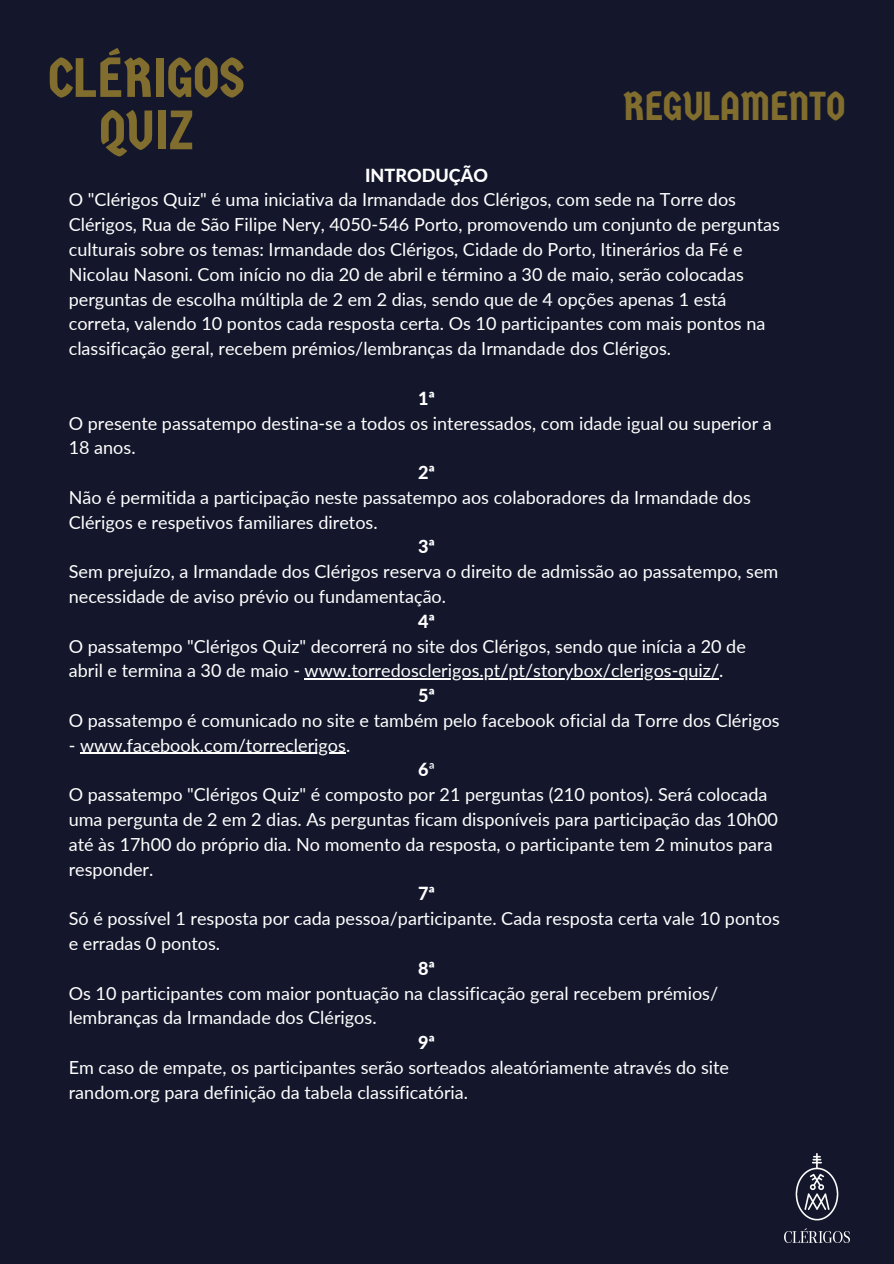
<style>
.page{position:relative;width:894px;height:1264px;background:#fff}
.page>*{position:absolute;margin:0;border:0;box-sizing:border-box;transform-origin:0 0}
.t1{font:55.35px/52.3px "Germania One";color:#816d2d;text-align:center}
.t2{font:40.35px "Germania One";color:#816d2d}
.t3{font:18px/24.8px "Lato";color:#fff}
.t4{font:800 18px "Lato";color:#fff}
.s1{font-weight:800}
</style>
<div class="page">
<div style="left:0;top:0;width:893px;height:1263px;background:#14172b"></div>
<img style="left:784px;top:1153px;width:65px;height:89px">
<hr style="left:304px;top:678px;width:415px;height:1px;background:#fff">
<hr style="left:80px;top:752px;width:266px;height:2px;background:#fff">
<h1 class="t1" style="left:48px;top:52px;width:198px">CLÉRIGOS<br>QUIZ</h1>
<h2 class="t2" style="left:623px;top:83px;width:223px">REGULAMENTO</h2>
<p class="t4" style="left:365px;top:164px;width:124px">INTRODUÇÃO</p>
<p class="t3" style="left:69px;top:187px;width:712px">O "Clérigos Quiz" é uma iniciativa da Irmandade dos Clérigos, com sede na Torre dos Clérigos, Rua de São Filipe Nery, 4050-546 Porto, promovendo um conjunto de perguntas culturais sobre os temas: Irmandade dos Clérigos, Cidade do Porto, Itinerários da Fé e Nicolau Nasoni. Com início no dia 20 de abril e término a 30 de maio, serão colocadas perguntas de escolha múltipla de 2 em 2 dias, sendo que de 4 opções apenas 1 está correta, valendo 10 pontos cada resposta certa. Os 10 participantes com mais pontos na classificação geral, recebem prémios/lembranças da Irmandade dos Clérigos.</p>
<p class="t4" style="left:418px;top:387px;width:19px">1ª</p>
<p class="t3" style="left:69px;top:410px;width:704px">O presente passatempo destina-se a todos os interessados, com idade igual ou superior a<br>18 anos.</p>
<p class="t4" style="left:418px;top:461px;width:19px">2ª</p>
<p class="t3" style="left:69px;top:484px;width:683px">Não é permitida a participação neste passatempo aos colaboradores da Irmandade dos<br>Clérigos e respetivos familiares diretos.</p>
<p class="t4" style="left:418px;top:535px;width:19px">3ª</p>
<p class="t3" style="left:69px;top:559px;width:711px">Sem prejuízo, a Irmandade dos Clérigos reserva o direito de admissão ao passatempo, sem necessidade de aviso prévio ou fundamentação.</p>
<p class="t4" style="left:418px;top:610px;width:19px">4ª</p>
<p class="t3" style="left:69px;top:633px;width:678px">O passatempo "Clérigos Quiz" decorrerá no site dos Clérigos, sendo que inícia a 20 de abril e termina a 30 de maio - www.torredosclerigos.pt/pt/storybox/clerigos-quiz/.</p>
<p class="t4" style="left:418px;top:684px;width:19px">5ª</p>
<p class="t3" style="left:69px;top:707px;width:712px">O passatempo é comunicado no site e também pelo facebook oficial da Torre dos Clérigos</p>
<p class="t3" style="left:69px;top:732px;width:283px">- www.facebook.com/torreclerigos.</p>
<p class="t3" style="left:69px;top:757px;width:710px;text-indent:349px"><span class="s1">6</span>ª<br>O passatempo "Clérigos Quiz" é composto por 21 perguntas (210 pontos). Será colocada uma pergunta de 2 em 2 dias. As perguntas ficam disponíveis para participação das 10h00 até às 17h00 do próprio dia. No momento da resposta, o participante tem 2 minutos para responder.</p>
<p class="t4" style="left:418px;top:882px;width:19px">7ª</p>
<p class="t3" style="left:69px;top:905px;width:712px">Só é possível 1 resposta por cada pessoa/participante. Cada resposta certa vale 10 pontos e erradas 0 pontos.</p>
<p class="t4" style="left:418px;top:956px;width:19px">8ª</p>
<p class="t3" style="left:69px;top:980px;width:650px">Os 10 participantes com maior pontuação na classificação geral recebem prémios/ lembranças da Irmandade dos Clérigos.</p>
<p class="t4" style="left:418px;top:1031px;width:19px">9ª</p>
<p class="t3" style="left:69px;top:1054px;width:661px">Em caso de empate, os participantes serão sorteados aleatóriamente através do site random.org para definição da tabela classificatória.</p>
</div>
